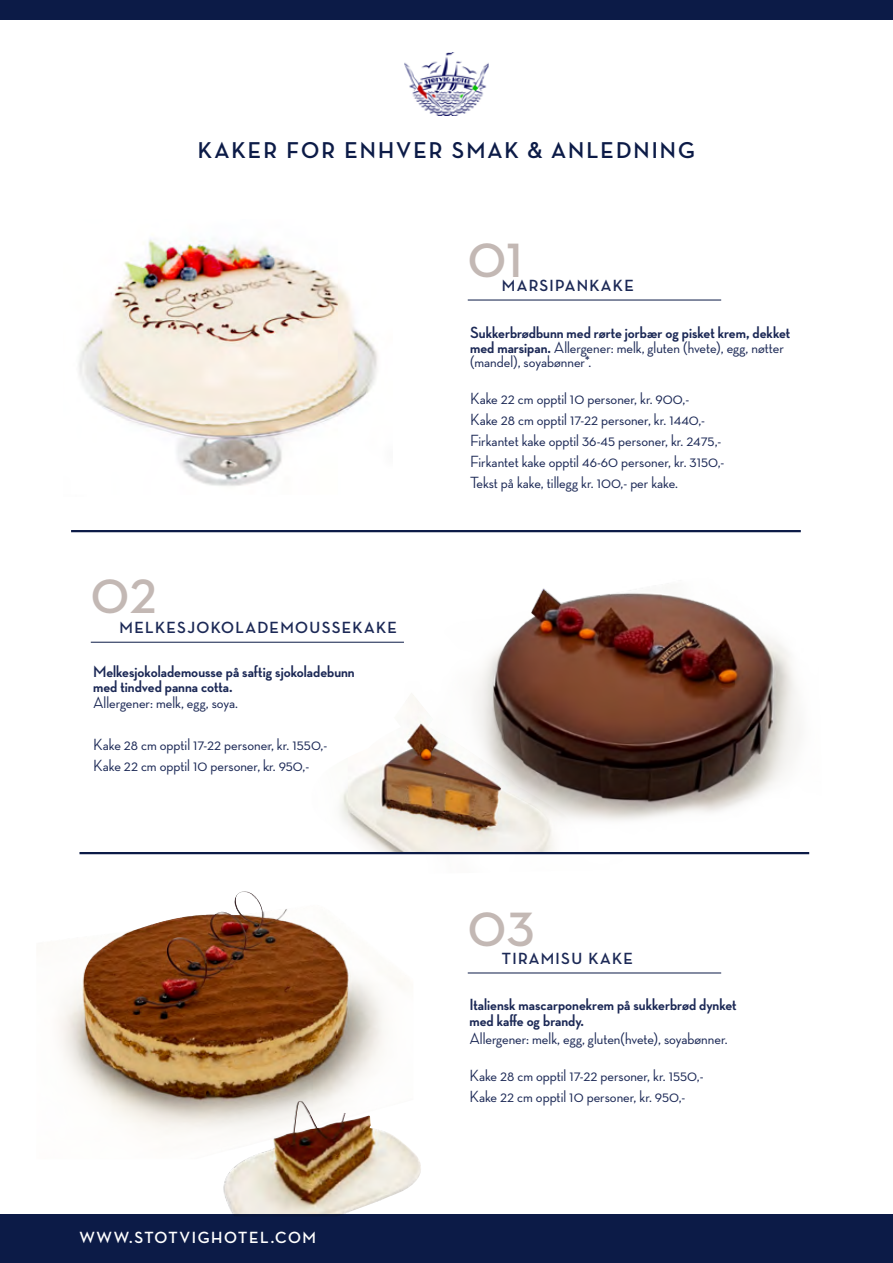
<style>
.page{position:relative;width:893px;height:1263px;background:#fff}
.page>*{position:absolute;margin:0;border:0;box-sizing:border-box;transform-origin:0 0}
.t1{font:700 49.05px "Neutraface Display";color:#c3b8b4}
.t2{font:700 23.25px "Neutraface Display";letter-spacing:.09em;color:#0c1b47}
.t3{font:500 16.5px/21px "Neutraface Display";color:#1c2956}
.t4{font:700 16.5px/16.5px "Neutraface Display";color:#1c2956}
.t5{font:700 16.5px "Neutraface Display";letter-spacing:.08em;color:#1c2956}
.t6{font:700 16.5px "Neutraface Display";letter-spacing:.1em;color:#fff}
.s1{font-weight:700}
</style>
<div class="page">
<img style="left:390px;top:588px;width:420px;height:267px">
<img style="left:494px;top:589px;width:279px;height:212px">
<div style="left:0;top:1214px;width:893px;height:49px;background:#0c1b47"></div>
<img style="left:404px;top:52px;width:85px;height:64px">
<img style="left:390px;top:692px;width:190px;height:160px">
<img style="left:340px;top:723px;width:224px;height:129px">
<img style="left:79px;top:239px;width:299px;height:247px">
<hr style="left:71px;top:530px;width:730px;height:2px;background:#0c1b47">
<hr style="left:79px;top:852px;width:730px;height:2px;background:#0c1b47">
<hr style="left:468px;top:300px;width:253px;height:1px;background:#0c1b47">
<hr style="left:468px;top:972px;width:253px;height:1px;background:#0c1b47">
<hr style="left:91px;top:642px;width:313px;height:1px;background:#0c1b47">
<img style="left:59px;top:973px;width:344px;height:161px">
<img style="left:83px;top:891px;width:267px;height:207px">
<div style="left:0;top:0;width:893px;height:19px;background:#0c1b47"></div>
<img style="left:212px;top:1099px;width:209px;height:117px">
<h2 class="t2" style="left:198px;top:137px;width:499px">KAKER FOR ENHVER SMAK &amp; ANLEDNING</h2>
<h1 class="t1" style="left:468px;top:233px;width:56px">01</h1>
<p class="t5" style="left:502px;top:276px;width:133px">MARSIPANKAKE</p>
<h1 class="t1" style="left:91px;top:569px;width:67px">02</h1>
<p class="t5" style="left:120px;top:618px;width:279px">MELKESJOKOLADEMOUSSEKAKE</p>
<p class="t4" style="left:93px;top:665px;width:263px;line-height:14.5px">Melkesjokolademousse på saftig sjokoladebunn med tindved panna cotta.</p>
<p class="t3" style="left:93px;top:691px;width:146px">Allergener: melk, egg, soya.</p>
<p class="t3" style="left:93px;top:733px;width:236px">Kake 28 cm opptil 17-22 personer, kr. 1550,-<br>Kake 22 cm opptil 10 personer, kr. 950,-</p>
<p class="t6" style="left:79px;top:1228px;width:238px">WWW.STOTVIGHOTEL.COM</p>
<p class="t3" style="left:470px;top:325px;width:322px;line-height:14.5px"><span class="s1">Sukkerbrødbunn med rørte jorbær og pisket krem, dekket med marsipan.</span> Allergener: melk, gluten (hvete), egg, nøtter (mandel), soyabønner*.</p>
<p class="t3" style="left:470px;top:388px;width:256px">Kake 22 cm opptil 10 personer, kr. 900,-<br>Kake 28 cm opptil 17-22 personer, kr. 1440,- Firkantet kake opptil 36-45 personer, kr. 2475,- Firkantet kake opptil 46-60 personer, kr. 3150,- Tekst på kake, tillegg kr. 100,- per kake.</p>
<h1 class="t1" style="left:468px;top:902px;width:68px">03</h1>
<p class="t5" style="left:502px;top:949px;width:133px">TIRAMISU KAKE</p>
<p class="t4" style="left:469px;top:996px;width:269px">Italiensk mascarponekrem på sukkerbrød dynket med kaffe og brandy.</p>
<p class="t3" style="left:469px;top:1028px;width:260px">Allergener: melk, egg, gluten(hvete), soyabønner.</p>
<p class="t3" style="left:469px;top:1065px;width:236px">Kake 28 cm opptil 17-22 personer, kr. 1550,-<br>Kake 22 cm opptil 10 personer, kr. 950,-</p>
</div>
